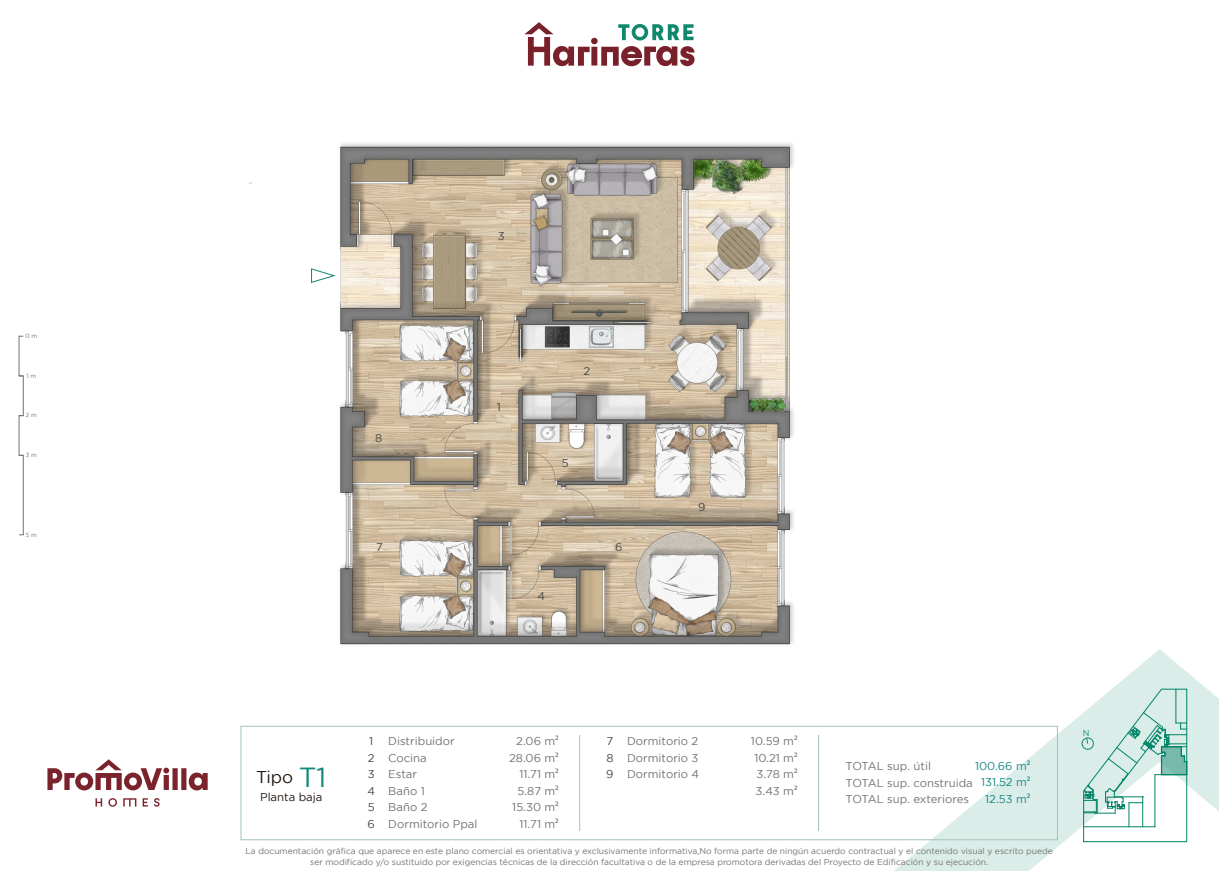
<style>
.page{position:relative;width:1219px;height:871px;background:#fff}
.page>*{position:absolute;margin:0;border:0;box-sizing:border-box;transform-origin:0 0}
.t1{font:17px "Gotham HTF";color:#1f1611}
.t2{font:11.3px/16.4px "Gotham HTF";color:#747270}
.t3{font:11.3px/16.4px "Gotham HTF";color:#148780;text-align:right}
.t4{font:11.3px "Gotham HTF";color:#1f1611}
.t5{font:11.3px/16.4px "Gotham HTF";color:#49484a}
.t6{font:11.3px "Gotham HTF";color:#464747}
.t7{font:8.5px/10.2px "Gotham HTF";color:#747270;text-align:center}
.t8{font:8.5px "Gotham HTF";color:#13886d}
.t9{font:6px "Gotham HTF";color:#757371}
.s1{font-size:27.6px;color:#14867f}
.s2{font-family:"Myriad Pro"}
</style>
<div class="page">
<svg style="left:1210px;top:691px;width:9px;height:120px"></svg>
<img style="left:18px;top:22px;width:1192px;height:848px">
<svg style="left:1082px;top:688px;width:105px;height:153px"></svg>
<div style="left:19px;top:375px;width:5px;height:41px;border:1px solid #757371"></div>
<div style="left:19px;top:455px;width:5px;height:80px;border:1px solid #757371"></div>
<svg style="left:311px;top:267px;width:24px;height:16px"></svg>
<p class="t9" style="left:25px;top:332px;width:13px">0 m</p>
<p class="t9" style="left:26px;top:372px;width:11px">1 m</p>
<p class="t9" style="left:26px;top:411px;width:13px">2 m</p>
<p class="t9" style="left:26px;top:452px;width:13px">3 m</p>
<p class="t9" style="left:26px;top:531px;width:13px">5 m</p>
<h2 class="t6" style="left:375px;top:431px;width:9px">8</h2>
<h2 class="t6" style="left:498px;top:230px;width:8px">3</h2>
<h2 class="t6" style="left:497px;top:401px;width:6px">1</h2>
<h2 class="t6" style="left:583px;top:364px;width:8px">2</h2>
<h2 class="t6" style="left:562px;top:457px;width:8px">5</h2>
<h2 class="t6" style="left:376px;top:540px;width:8px">7</h2>
<h2 class="t6" style="left:615px;top:540px;width:9px">6</h2>
<h2 class="t6" style="left:537px;top:590px;width:9px">4</h2>
<h2 class="t6" style="left:698px;top:501px;width:9px">9</h2>
<h1 class="t1" style="left:256px;top:767px;width:72px">Tipo <span class="s1">T1</span></h1>
<h2 class="t4" style="left:260px;top:790px;width:64px">Planta baja</h2>
<h2 class="t5" style="left:367px;top:732px;width:9px">1<br>2<br>3<br>4<br>5<br>6</h2>
<h2 class="t2" style="left:627px;top:732px;width:74px;text-align:justify">Dormitorio 2<br>Dormitorio 3<br>Dormitorio 4</h2>
<h2 class="t2" style="left:751px;top:732px;width:48px;text-align:justify">10.59 m<span class="s2">²<br></span>10.21 m<span class="s2">²<br></span>3.78 m<span class="s2">²<br></span>3.43 m<span class="s2">²</span></h2>
<h2 class="t2" style="left:388px;top:732px;width:91px">Distribuidor<br>Cocina<br>Estar<br>Baño 1<br>Baño 2<br>Dormitorio Ppal</h2>
<h2 class="t2" style="left:509px;top:732px;width:51px;text-align:right">2.06 m<span class="s2">²<br></span>28.06 m<span class="s2">²<br></span>11.71 m<span class="s2">²<br></span>5.87 m<span class="s2">²<br></span>15.30 m<span class="s2">²<br></span>11.71 m<span class="s2">²</span></h2>
<h2 class="t5" style="left:606px;top:732px;width:9px;text-align:justify">7<br>8<br>9</h2>
<h2 class="t2" style="left:846px;top:757px;width:129px">TOTAL sup. útil<br>TOTAL sup. construida<br>TOTAL sup. exteriores</h2>
<h2 class="t3" style="left:975px;top:757px;width:57px">100.66 m<span class="s2">²<br></span>131.52 m<span class="s2">²<br></span>12.53 m<span class="s2">²</span></h2>
<p class="t7" style="left:246px;top:845px;width:809px">La documentación gráfica que aparece en este plano comercial es orientativa y exclusivamente informativa,No forma parte de ningún acuerdo contractual y el contenido visual y escrito puede ser modificado y/o sustituido por exigencias técnicas de la dirección facultativa o de la empresa promotora derivadas del Proyecto de Edificación y su ejecución.</p>
<p class="t8" style="left:1083px;top:727px;width:8px">N</p>
</div>
